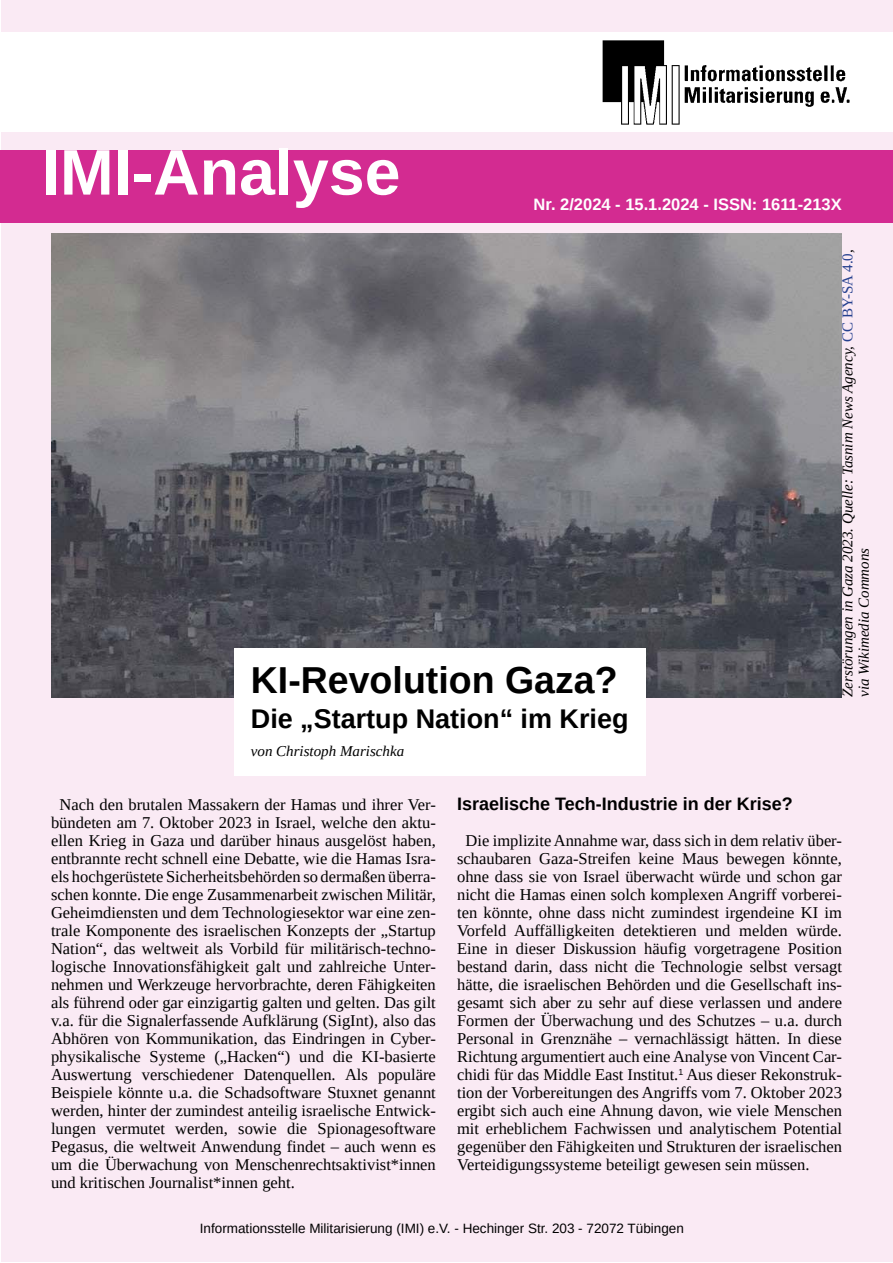
<style>
.page{position:relative;width:893px;height:1263px;background:#fff}
.page>*{position:absolute;margin:0;border:0;box-sizing:border-box;transform-origin:0 0}
.t1{font:700 64.5px "Liberation Sans";color:#fff}
.t2{font:700 37.5px "Liberation Sans";color:#000}
.t3{font:700 27px "Liberation Sans";color:#000}
.t4{font:700 18px "Liberation Sans";color:#000}
.t5{font:16.5px/18px "Liberation Serif";color:#000;text-align:justify}
.t6{font:700 16.5px "Liberation Sans";color:#fff}
.t7{font:italic 15px/16.5px "Liberation Serif";color:#000}
.t8{font:13.5px "Liberation Sans";color:#000}
.s1{font-style:normal;color:#25408f}
</style>
<div class="page">
<div style="left:1px;top:1px;width:891px;height:1261px;background:#faeaf4"></div>
<div style="left:0;top:32px;width:893px;height:100px;background:#fff"></div>
<div style="left:0;top:150px;width:893px;height:73px;background:#d32b91"></div>
<img style="left:602px;top:40px;width:248px;height:85px">
<img style="left:51px;top:234px;width:791px;height:464px">
<div style="left:234px;top:648px;width:411px;height:128px;background:#fff"></div>
<h1 class="t1" style="left:42px;top:128px;width:360px">IMI-Analyse</h1>
<p class="t6" style="left:534px;top:193px;width:310px">Nr. 2/2024 - 15.1.2024 - ISSN: 1611-213X</p>
<h2 class="t2" style="left:251px;top:654px;width:368px">KI-Revolution Gaza?</h2>
<h3 class="t3" style="left:251px;top:700px;width:379px">Die „Startup Nation“ im Krieg</h3>
<p class="t7" style="left:251px;top:743px;width:155px">von Christoph Marischka</p>
<p class="t7" style="left:839px;top:697px;width:449px;rotate:-90deg">Zerstörungen in Gaza 2023. Quelle: Tasnim News Agency, <span class="s1">CC BY-SA 4.0</span>, via Wikimedia Commons</p>
<p class="t5" style="left:51px;top:795px;width:386px;text-indent:8px">Nach den brutalen Massakern der Hamas und ihrer Ver&shy;bündeten am 7. Oktober 2023 in Israel, welche den aktu&shy;ellen Krieg in Gaza und darüber hinaus ausgelöst haben, entbrannte recht schnell eine Debatte, wie die Hamas Isra&shy;els hochgerüstete Sicherheitsbehörden so dermaßen überra&shy;schen konnte. Die enge Zusammenarbeit zwischen Militär, Geheimdiensten und dem Technologiesektor war eine zen&shy;trale Komponente des israelischen Konzepts der „Startup Nation“, das weltweit als Vorbild für militärisch-techno&shy;logische Innovationsfähigkeit galt und zahlreiche Unter&shy;nehmen und Werkzeuge hervorbrachte, deren Fähigkeiten als führend oder gar einzigartig galten und gelten. Das gilt v.a. für die Signalerfassende Aufklärung (SigInt), also das Abhören von Kommunikation, das Eindringen in Cyber&shy;physikalische Systeme („Hacken“) und die KI-basierte Auswertung verschiedener Datenquellen. Als populäre Beispiele könnte u.a. die Schadsoftware Stuxnet genannt werden, hinter der zumindest anteilig israelische Entwick&shy;lungen vermutet werden, sowie die Spionagesoftware Pegasus, die weltweit Anwendung findet – auch wenn es um die Überwachung von Menschenrechtsaktivist*innen und kritischen Journalist*innen geht.</p>
<p class="t4" style="left:457px;top:791px;width:337px">Israelische Tech-Industrie in der Krise?</p>
<p class="t5" style="left:457px;top:831px;width:386px;text-indent:9px">Die implizite Annahme war, dass sich in dem relativ über&shy;schaubaren Gaza-Streifen keine Maus bewegen könnte, ohne dass sie von Israel überwacht würde und schon gar nicht die Hamas einen solch komplexen Angriff vorberei&shy;ten könnte, ohne dass nicht zumindest irgendeine KI im Vorfeld Auffälligkeiten detektieren und melden würde.<br>Eine in dieser Diskussion häufig vorgetragene Position bestand darin, dass nicht die Technologie selbst versagt hätte, die israelischen Behörden und die Gesellschaft ins&shy;gesamt sich aber zu sehr auf diese verlassen und andere Formen der Überwachung und des Schutzes – u.a. durch Personal in Grenznähe – vernachlässigt hätten. In diese Richtung argumentiert auch eine Analyse von Vincent Car&shy;chidi für das Middle East Institut.<sup>1</sup> Aus dieser Rekonstruk&shy;tion der Vorbereitungen des Angriffs vom 7. Oktober 2023 ergibt sich auch eine Ahnung davon, wie viele Menschen mit erheblichem Fachwissen und analytischem Potential gegenüber den Fähigkeiten und Strukturen der israelischen Verteidigungssysteme beteiligt gewesen sein müssen.</p>
<p class="t8" style="left:200px;top:1220px;width:485px">Informationsstelle Militarisierung (IMI) e.V. - Hechinger Str. 203 - 72072 Tübingen</p>
</div>
